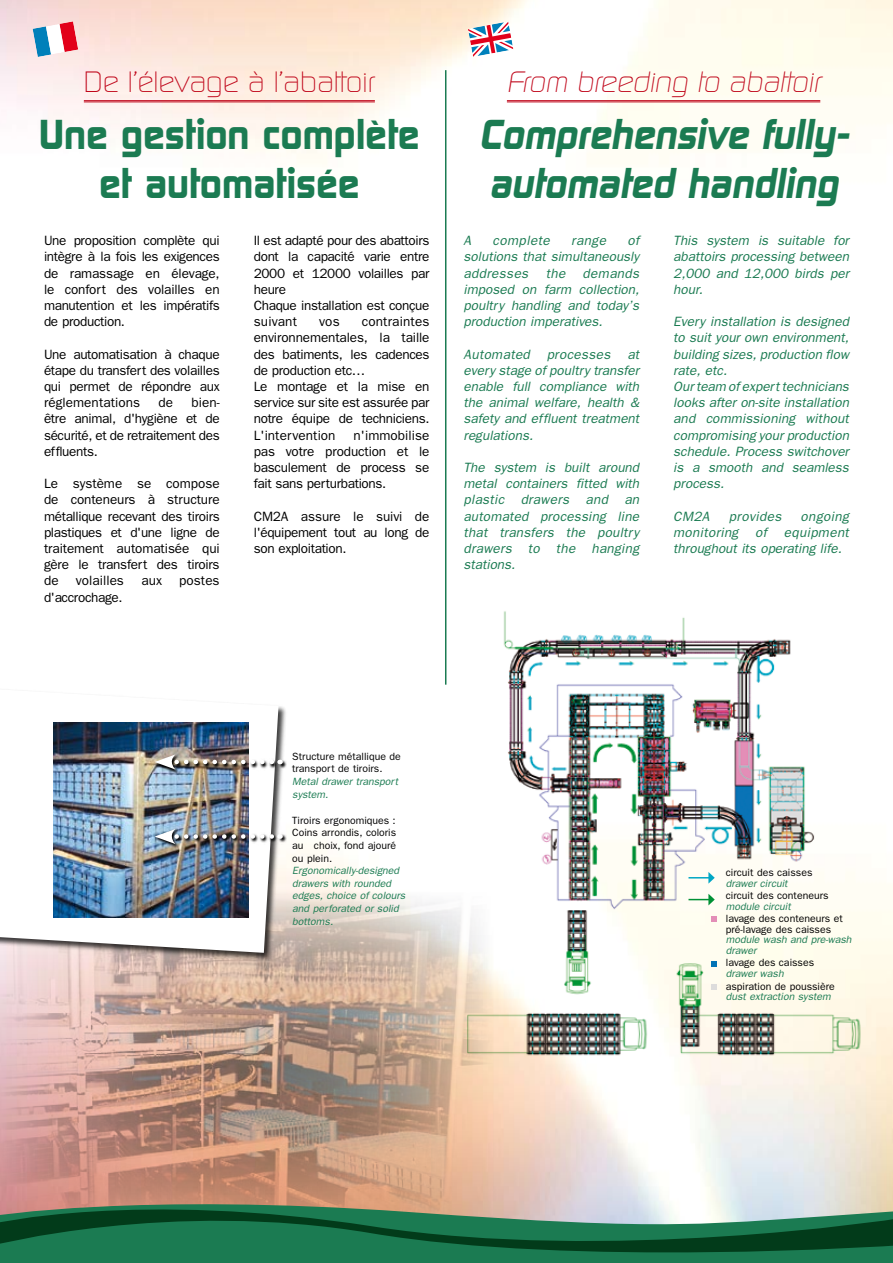
<style>
.page{position:relative;width:893px;height:1263px;background:#fff}
.page>*{position:absolute;margin:0;border:0;box-sizing:border-box;transform-origin:0 0}
.t1{font:italic 700 40.5px/48.6px "Digital";color:#1b7b52}
.t2{font:700 40.5px/48.6px "Digital";color:#1b7b52;text-align:center}
.t3{font:300 28.5px "Digital";color:#c0061a}
.t4{font:italic 300 28.5px "Digital";color:#c0061a}
.t5{font:13.5px/16.2px "Franklin Gothic";letter-spacing:-.025em;color:#000;text-align:justify}
.t6{font:italic 13.5px/16.2px "Franklin Gothic";color:#1b7b52;text-align:justify}
.t7{font:italic 13.5px "Franklin Gothic";letter-spacing:.03em;color:#1b7b52}
.t8{font:italic 13.5px "Franklin Gothic";letter-spacing:.025em;color:#1b7b52}
.t9{font:13.5px "Franklin Gothic";color:#000}
.t10{font:italic 13.5px "Franklin Gothic";letter-spacing:.035em;color:#1b7b52}
.t11{font:10.5px/12.6px "Franklin Gothic";color:#000}
.t12{font:italic 10.5px/12.6px "Franklin Gothic";color:#1b7b52}
</style>
<div class="page">
<img style="left:0;top:890px;width:494px;height:302px">
<svg style="left:0;top:1192px;width:893px;height:71px;background:#98a28b"></svg>
<img style="left:0;top:0;width:893px;height:442px">
<img style="left:439px;top:592px;width:444px;height:486px">
<hr style="left:84px;top:100px;width:291px;height:1px;background:#c0061a">
<hr style="left:84px;top:102px;width:291px;height:1px;background:#c0061a">
<hr style="left:507px;top:100px;width:313px;height:1px;background:#c0061a">
<hr style="left:507px;top:102px;width:313px;height:1px;background:#c0061a">
<hr style="left:445px;top:70px;width:1px;height:615px;background:#1b7b52">
<div style="left:0;top:688px;width:288px;height:274px;background:#000;opacity:.75"></div>
<svg style="left:0;top:689px;width:278px;height:264px"></svg>
<img style="left:54px;top:722px;width:194px;height:195px">
<svg style="left:154px;top:753px;width:133px;height:22px"></svg>
<svg style="left:155px;top:754px;width:126px;height:15px"></svg>
<svg style="left:154px;top:828px;width:133px;height:21px"></svg>
<img style="left:155px;top:829px;width:126px;height:15px">
<svg style="left:0;top:1207px;width:893px;height:49px;background:#307655"></svg>
<svg style="left:468px;top:21px;width:45px;height:36px"></svg>
<svg style="left:33px;top:21px;width:45px;height:36px"></svg>
<svg style="left:711px;top:916px;width:5px;height:6px"></svg>
<svg style="left:711px;top:961px;width:5px;height:6px"></svg>
<svg style="left:711px;top:984px;width:5px;height:5px"></svg>
<svg style="left:688px;top:872px;width:27px;height:12px"></svg>
<svg style="left:688px;top:894px;width:27px;height:11px"></svg>
<h2 class="t3" style="left:84px;top:65px;width:293px">De l’élevage à l’abattoir</h2>
<h1 class="t2" style="left:39px;top:111px;width:382px">Une gestion complète et automatisée</h1>
<p class="t5" style="left:44px;top:232px;width:177px">Une proposition complète qui intègre à la fois les exigences de ramassage en élevage, le confort des volailles en manutention et les impératifs de production.</p>
<p class="t5" style="left:44px;top:346px;width:177px">Une automatisation à chaque étape du transfert des volailles qui permet de répondre aux réglementations</p>
<p class="t5" style="left:44px;top:394px;width:177px;text-indent:147px">bien&shy;être animal, d'hygiène et de sécurité, et de retraitement des effluents.</p>
<p class="t5" style="left:44px;top:475px;width:177px">Le système se compose de conteneurs à structure métallique recevant des tiroirs plastiques et d'une ligne de traitement automatisée qui gère le transfert des tiroirs de</p>
<p class="t5" style="left:158px;top:394px;width:16px">de</p>
<p class="t9" style="left:76px;top:573px;width:50px">volailles</p>
<p class="t5" style="left:141px;top:572px;width:22px">aux</p>
<p class="t5" style="left:179px;top:572px;width:42px">postes</p>
<p class="t5" style="left:44px;top:589px;width:80px">d'accrochage.</p>
<p class="t5" style="left:254px;top:232px;width:177px;text-align:left">Il est adapté pour des abattoirs dont la capacité varie entre<br>2000 et 12000 volailles par heure<br>Chaque installation est conçue suivant</p>
<p class="t5" style="left:254px;top:313px;width:177px;text-align:left;text-indent:108px">contraintes environnementales, la taille des batiments, les cadences de production etc…<br>Le montage et la mise en service sur site est assurée par notre équipe de techniciens.<br>L'intervention</p>
<p class="t5" style="left:319px;top:313px;width:22px">vos</p>
<p class="t5" style="left:254px;top:427px;width:177px;text-indent:100px">n'immobilise pas votre production et le basculement de process se fait sans perturbations.</p>
<p class="t5" style="left:254px;top:508px;width:177px">CM2A assure le suivi de l'équipement tout au long de son exploitation.</p>
<h2 class="t4" style="left:507px;top:65px;width:315px">From breeding to abattoir</h2>
<h1 class="t1" style="left:479px;top:111px;width:372px">Comprehensive fully&shy;automated handling</h1>
<p class="t6" style="left:463px;top:232px;width:177px;text-indent:164px">of solutions that simultaneously addresses</p>
<p class="t6" style="left:463px;top:232px;width:9px">A</p>
<p class="t10" style="left:492px;top:233px;width:59px">complete</p>
<p class="t6" style="left:571px;top:232px;width:36px">range</p>
<p class="t6" style="left:463px;top:265px;width:177px;text-indent:119px">demands imposed on farm collection, poultry handling and today’s production imperatives.</p>
<p class="t6" style="left:463px;top:346px;width:177px">Automated processes at every stage of poultry transfer enable full compliance with the animal welfare, health &amp; safety and effluent treatment regulations.</p>
<p class="t6" style="left:463px;top:459px;width:177px">The system is built around metal containers fitted with plastic drawers and an automated processing line that transfers the poultry drawers to the hanging stations.</p>
<p class="t6" style="left:546px;top:265px;width:21px">the</p>
<p class="t6" style="left:673px;top:232px;width:177px">This system is suitable for abattoirs processing between 2,000 and 12,000 birds per hour.</p>
<p class="t6" style="left:673px;top:313px;width:177px;text-align:left">Every installation is designed to suit your own environment, building sizes, production flow rate, etc.<br>Our team of expert technicians looks after on-site installation and commissioning without compromising your production schedule. Process switchover is a smooth and seamless process.</p>
<p class="t6" style="left:673px;top:508px;width:38px">CM2A</p>
<p class="t7" style="left:729px;top:508px;width:54px">provides</p>
<p class="t7" style="left:801px;top:508px;width:50px">ongoing</p>
<p class="t8" style="left:673px;top:524px;width:67px">monitoring</p>
<p class="t6" style="left:755px;top:524px;width:13px">of</p>
<p class="t6" style="left:673px;top:524px;width:177px;text-indent:111px">equipment throughout its operating life.</p>
<p class="t11" style="left:292px;top:750px;width:110px">Structure métallique de transport de tiroirs.</p>
<p class="t12" style="left:292px;top:775px;width:107px">Metal drawer transport system.</p>
<p class="t11" style="left:292px;top:814px;width:106px;text-align:justify">Tiroirs ergonomiques :<br>Coins arrondis, coloris au choix, fond ajouré ou plein.</p>
<p class="t12" style="left:292px;top:864px;width:115px">Ergonomically-designed drawers with rounded edges, choice of colours and perforated or solid bottoms.</p>
<p class="t11" style="left:726px;top:866px;width:88px">circuit des caisses</p>
<p class="t12" style="left:726px;top:876px;width:63px">drawer circuit</p>
<p class="t11" style="left:726px;top:889px;width:104px">circuit des conteneurs</p>
<p class="t12" style="left:726px;top:900px;width:66px">module circuit</p>
<p class="t11" style="left:726px;top:913px;width:118px;line-height:10.5px">lavage des conteneurs et pré-lavage des caisses</p>
<p class="t12" style="left:726px;top:934px;width:127px;line-height:10.5px">module wash and pre-wash drawer</p>
<p class="t11" style="left:726px;top:956px;width:90px">lavage des caisses</p>
<p class="t12" style="left:726px;top:967px;width:59px">drawer wash</p>
<p class="t11" style="left:726px;top:979px;width:111px">aspiration de poussière</p>
<p class="t12" style="left:726px;top:990px;width:107px">dust extraction system</p>
</div>
